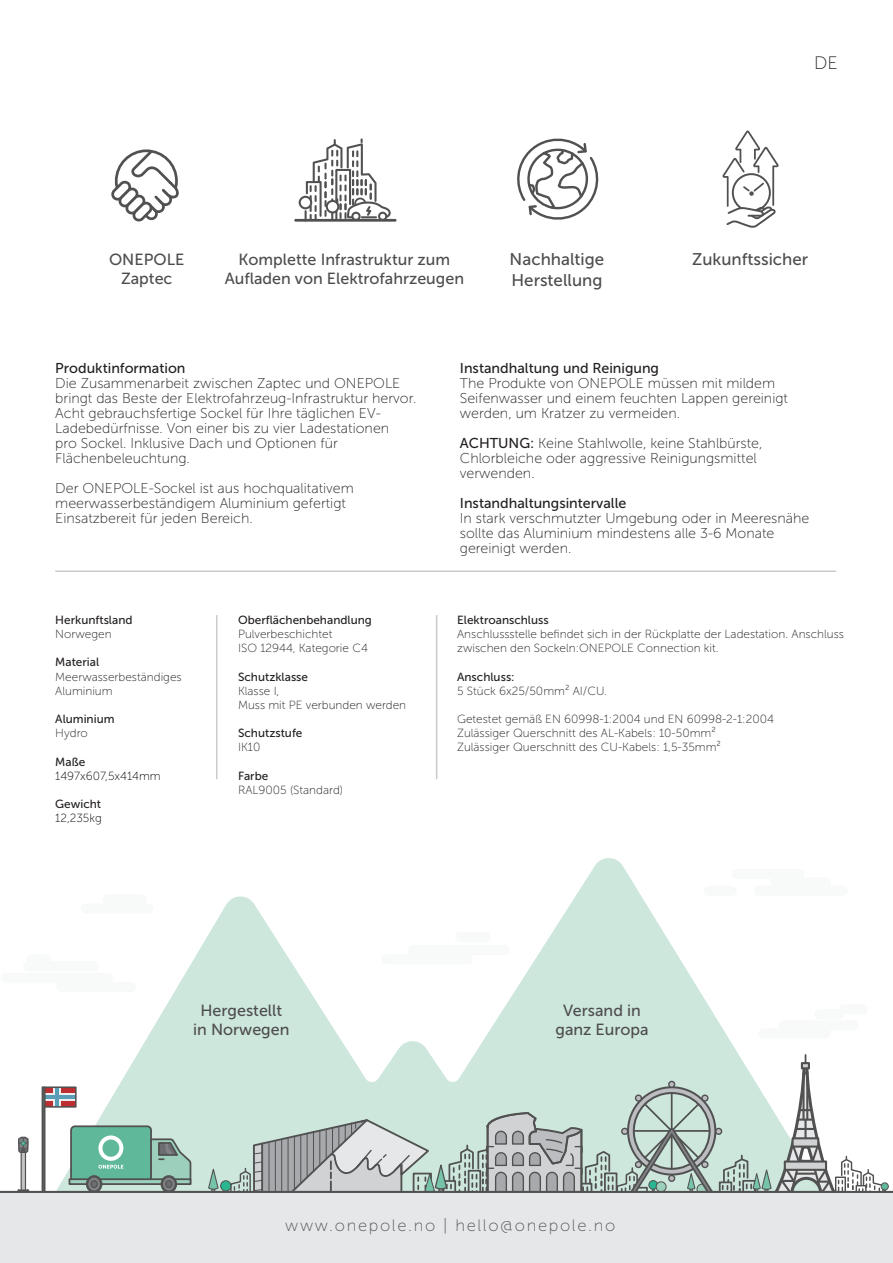
<style>
.page{position:relative;width:893px;height:1263px;background:#fff}
.page>*{position:absolute;margin:0;border:0;box-sizing:border-box;transform-origin:0 0}
.t1{font:18px "Museo Sans 100";color:#231f20}
.t2{font:16.95px "Museo Sans 500";color:#4e4d4d}
.t3{font:16.5px "Museo Sans 100";letter-spacing:.1em;color:#58585a}
.t4{font:16.05px "Museo Sans 500";color:#4e4d4d}
.QLight_Tekstmal{font:14.25px/15px "Museo Sans 100";color:#231f20}
.QLight_Tekstmal-2{font:14.25px "Museo Sans 500";color:#231f20}
.QLight_Tekstmal-3{font:11.85px/14.1px "Museo Sans 100";color:#231f20}
.t5{font:11.85px "Museo Sans 500";color:#231f20}
.t6{font:11.85px "Museo Sans 100";color:#000}
.s1{font-family:"Museo Sans 500"}
</style>
<div class="page">
<svg style="left:51px;top:858px;width:756px;height:333px"></svg>
<div style="left:61px;top:982px;width:70px;height:10px;background:#f2f3f4"></div>
<div style="left:6px;top:973px;width:102px;height:10px;background:#f2f3f4"></div>
<div style="left:28px;top:961px;width:66px;height:10px;background:#f2f3f4"></div>
<div style="left:107px;top:894px;width:35px;height:10px;background:#f2f3f4"></div>
<div style="left:86px;top:903px;width:62px;height:10px;background:#f2f3f4"></div>
<div style="left:386px;top:954px;width:82px;height:10px;background:#f2f3f4"></div>
<div style="left:413px;top:945px;width:91px;height:10px;background:#f2f3f4"></div>
<div style="left:460px;top:932px;width:26px;height:10px;background:#f2f3f4"></div>
<div style="left:763px;top:1028px;width:62px;height:10px;background:#f2f3f4"></div>
<div style="left:784px;top:1020px;width:69px;height:10px;background:#f2f3f4"></div>
<div style="left:820px;top:1009px;width:19px;height:10px;background:#f2f3f4"></div>
<div style="left:844px;top:1004px;width:19px;height:10px;background:#f2f3f4"></div>
<div style="left:758px;top:886px;width:85px;height:10px;background:#f2f3f4"></div>
<div style="left:709px;top:886px;width:23px;height:10px;background:#f2f3f4"></div>
<div style="left:776px;top:877px;width:50px;height:10px;background:#f2f3f4"></div>
<div style="left:737px;top:869px;width:62px;height:10px;background:#f2f3f4"></div>
<div style="left:32px;top:954px;width:14px;height:10px;background:#f2f3f4"></div>
<svg style="left:207px;top:1165px;width:13px;height:26px"></svg>
<div style="left:221px;top:1181px;width:10px;height:10px;background:#29b690;border-radius:50%"></div>
<div style="left:220px;top:1180px;width:11px;height:11px;border:1px solid #515151;border-radius:50%"></div>
<div style="left:42px;top:1086px;width:3px;height:107px;border:2px solid #515151"></div>
<div style="left:45px;top:1087px;width:31px;height:20px;background:#bd2d31"></div>
<div style="left:45px;top:1093px;width:31px;height:8px;background:#edeeed"></div>
<svg style="left:53px;top:1089px;width:7px;height:16px"></svg>
<hr style="left:45px;top:1095px;width:31px;height:4px;background:#599db6">
<hr style="left:55px;top:1087px;width:3px;height:20px;background:#599db6">
<div style="left:44px;top:1086px;width:33px;height:22px;border:2px solid #515151"></div>
<div style="left:71px;top:1126px;width:80px;height:56px;background:#5eb899;border-radius:4px"></div>
<div style="left:70px;top:1125px;width:82px;height:57px;border:2px solid #515151;border-radius:4px"></div>
<div style="left:69px;top:1179px;width:121px;height:5px;background:#9ccfbc"></div>
<div style="left:69px;top:1178px;width:122px;height:7px;border:2px solid #515151"></div>
<svg style="left:162px;top:1176px;width:14px;height:16px"></svg>
<div style="left:161px;top:1175px;width:16px;height:18px;border:2px solid #515151;border-radius:50%"></div>
<div style="left:165px;top:1180px;width:8px;height:8px;border:1px solid #515151;border-radius:50%"></div>
<svg style="left:87px;top:1176px;width:14px;height:16px"></svg>
<div style="left:86px;top:1175px;width:16px;height:18px;border:2px solid #515151;border-radius:50%"></div>
<div style="left:98px;top:1135px;width:25px;height:26px;border:4px solid #fff;border-radius:50%"></div>
<svg style="left:98px;top:1165px;width:25px;height:4px"></svg>
<hr style="left:21px;top:1137px;width:4px;height:52px;background:#c2c3c3">
<svg style="left:17px;top:1189px;width:12px;height:2px"></svg>
<div style="left:21px;top:1137px;width:5px;height:54px;border:1px solid #515151"></div>
<svg style="left:92px;top:1182px;width:4px;height:4px"></svg>
<div style="left:90px;top:1180px;width:8px;height:8px;border:1px solid #515151;border-radius:50%"></div>
<svg style="left:149px;top:1137px;width:44px;height:50px;background:#8faea3"></svg>
<svg style="left:229px;top:1055px;width:660px;height:136px;background:#c5d5cf"></svg>
<svg style="left:18px;top:1137px;width:10px;height:16px"></svg>
<div style="left:0;top:1191px;width:893px;height:72px;background:#e6e7e9"></div>
<hr style="left:55px;top:570px;width:781px;height:2px;background:#4f5151">
<hr style="left:436px;top:615px;width:1px;height:164px;background:#4f5151">
<hr style="left:216px;top:615px;width:2px;height:164px;background:#4f5151">
<hr style="left:294px;top:219px;width:102px;height:3px;background:#515151">
<svg style="left:299px;top:138px;width:93px;height:81px"></svg>
<svg style="left:111px;top:149px;width:68px;height:73px"></svg>
<svg style="left:517px;top:138px;width:82px;height:82px"></svg>
<svg style="left:722px;top:131px;width:57px;height:97px"></svg>
<p class="t4" style="left:109px;top:250px;width:77px">ONEPOLE</p>
<p class="t4" style="left:121px;top:270px;width:53px">Zaptec</p>
<p class="t4" style="left:239px;top:250px;width:213px">Komplette Infrastruktur zum</p>
<p class="t4" style="left:225px;top:270px;width:241px">Aufladen von Elektrofahrzeugen</p>
<p class="t2" style="left:510px;top:250px;width:96px">Nachhaltige</p>
<p class="t2" style="left:511px;top:270px;width:92px">Herstellung</p>
<p class="t1" style="left:814px;top:53px;width:25px">DE</p>
<p class="t2" style="left:692px;top:250px;width:117px">Zukunftssicher</p>
<p class="QLight_Tekstmal-2" style="left:55px;top:360px;width:132px">Produktinformation</p>
<p class="QLight_Tekstmal" style="left:55px;top:376px;width:363px">Die Zusammenarbeit zwischen Zaptec und ONEPOLE bringt das Beste der Elektrofahrzeug-Infrastruktur hervor.<br>Acht gebrauchsfertige Sockel für Ihre täglichen EV-Ladebedürfnisse. Von einer bis zu vier Ladestationen</p>
<p class="QLight_Tekstmal" style="left:55px;top:436px;width:284px">pro Sockel. Inklusive Dach und Optionen für</p>
<p class="QLight_Tekstmal" style="left:55px;top:451px;width:136px">Flächenbeleuchtung.</p>
<p class="QLight_Tekstmal" style="left:55px;top:481px;width:300px">Der ONEPOLE-Sockel ist aus hochqualitativem</p>
<p class="QLight_Tekstmal" style="left:55px;top:496px;width:292px">meerwasserbeständigem Aluminium gefertigt</p>
<p class="QLight_Tekstmal" style="left:55px;top:511px;width:199px">Einsatzbereit für jeden Bereich.</p>
<p class="t5" style="left:55px;top:613px;width:79px">Herkunftsland</p>
<p class="QLight_Tekstmal-3" style="left:55px;top:627px;width:58px">Norwegen</p>
<p class="t5" style="left:55px;top:656px;width:45px">Material</p>
<p class="QLight_Tekstmal-3" style="left:55px;top:670px;width:128px">Meerwasserbeständiges</p>
<p class="QLight_Tekstmal-3" style="left:55px;top:684px;width:59px">Aluminium</p>
<p class="t5" style="left:55px;top:712px;width:61px">Aluminium</p>
<p class="QLight_Tekstmal-3" style="left:55px;top:726px;width:34px">Hydro</p>
<p class="t5" style="left:55px;top:755px;width:31px">Maße</p>
<p class="t6" style="left:55px;top:769px;width:107px">1497x607,5x414mm</p>
<p class="t5" style="left:55px;top:797px;width:47px">Gewicht</p>
<p class="t6" style="left:55px;top:812px;width:48px">12,235kg</p>
<p class="t5" style="left:238px;top:613px;width:135px">Oberflächenbehandlung</p>
<p class="QLight_Tekstmal-3" style="left:238px;top:627px;width:96px">Pulverbeschichtet</p>
<p class="QLight_Tekstmal-3" style="left:238px;top:641px;width:131px">ISO 12944, Kategorie C4</p>
<p class="t5" style="left:238px;top:670px;width:72px">Schutzklasse</p>
<p class="QLight_Tekstmal-3" style="left:238px;top:684px;width:43px">Klasse I,</p>
<p class="QLight_Tekstmal-3" style="left:238px;top:698px;width:170px">Muss mit PE verbunden werden</p>
<p class="t5" style="left:238px;top:727px;width:66px">Schutzstufe</p>
<p class="QLight_Tekstmal-3" style="left:238px;top:740px;width:24px">IK10</p>
<p class="t5" style="left:238px;top:769px;width:32px">Farbe</p>
<p class="QLight_Tekstmal-3" style="left:238px;top:783px;width:107px">RAL9005 (Standard)</p>
<p class="QLight_Tekstmal-2" style="left:460px;top:360px;width:201px">Instandhaltung und Reinigung</p>
<p class="QLight_Tekstmal" style="left:460px;top:376px;width:317px">The Produkte von ONEPOLE müssen mit mildem</p>
<p class="QLight_Tekstmal" style="left:460px;top:391px;width:330px">Seifenwasser und einem feuchten Lappen gereinigt werden, um Kratzer zu vermeiden.</p>
<p class="QLight_Tekstmal" style="left:460px;top:436px;width:304px"><span class="s1">ACHTUNG:</span> Keine Stahlwolle, keine Stahlbürste,</p>
<p class="QLight_Tekstmal" style="left:460px;top:451px;width:298px">Chlorbleiche oder aggressive Reinigungsmittel</p>
<p class="QLight_Tekstmal" style="left:460px;top:466px;width:76px">verwenden.</p>
<p class="QLight_Tekstmal-2" style="left:460px;top:495px;width:168px">Instandhaltungsintervalle</p>
<p class="QLight_Tekstmal" style="left:460px;top:511px;width:351px">In stark verschmutzter Umgebung oder in Meeresnähe sollte das Aluminium mindestens alle 3-6 Monate</p>
<p class="QLight_Tekstmal" style="left:460px;top:541px;width:113px">gereinigt werden.</p>
<p class="t5" style="left:457px;top:613px;width:93px">Elektroanschluss</p>
<p class="QLight_Tekstmal-3" style="left:457px;top:627px;width:388px">Anschlussstelle befindet sich in der Rückplatte der Ladestation. Anschluss zwischen den Sockeln:ONEPOLE Connection kit.</p>
<p class="t5" style="left:457px;top:670px;width:59px">Anschluss:</p>
<p class="QLight_Tekstmal-3" style="left:457px;top:684px;width:151px">5 Stück 6x25/50mm² AI/CU.</p>
<p class="QLight_Tekstmal-3" style="left:457px;top:712px;width:318px">Getestet gemäß EN 60998-1:2004 und EN 60998-2-1:2004</p>
<p class="QLight_Tekstmal-3" style="left:457px;top:726px;width:260px">Zulässiger Querschnitt des AL-Kabels: 10-50mm²</p>
<p class="QLight_Tekstmal-3" style="left:457px;top:740px;width:265px">Zulässiger Querschnitt des CU-Kabels: 1,5-35mm²</p>
<p class="t4" style="left:200px;top:1001px;width:83px">Hergestellt</p>
<p class="t4" style="left:193px;top:1021px;width:98px">in Norwegen</p>
<p class="t4" style="left:563px;top:1001px;width:79px">Versand in</p>
<p class="t4" style="left:555px;top:1021px;width:95px">ganz Europa</p>
<p class="t3" style="left:285px;top:1216px;width:332px">www.onepole.no | hello@onepole.no</p>
</div>
